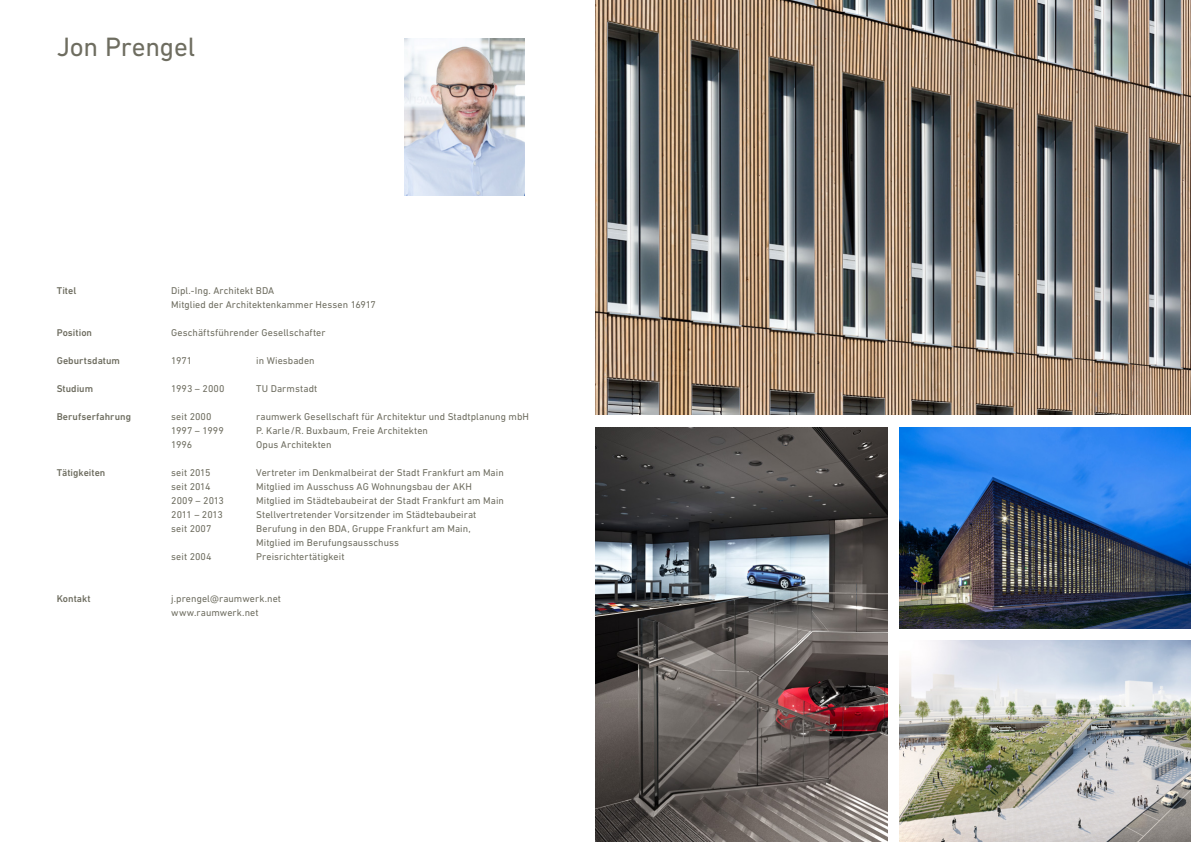
<style>
.page{position:relative;width:1191px;height:842px;background:#fff}
.page>*{position:absolute;margin:0;border:0;box-sizing:border-box;transform-origin:0 0}
.t1{font:27px "DIN Next LT Pro";letter-spacing:-.005em;color:#6e6d60}
.t2{font:10px/14px "DIN Next LT Pro";letter-spacing:.005em;color:#6e6d60}
.t3{font:500 10px "DIN Next LT Pro";color:#6e6d60}
.t4{font:10px "DIN Next LT Pro";letter-spacing:-.02em;color:#6e6d60}
</style>
<div class="page">
<img style="left:899px;top:427px;width:292px;height:201px">
<img style="left:595px;top:427px;width:292px;height:415px">
<img style="left:595px;top:0;width:596px;height:415px">
<img style="left:899px;top:640px;width:292px;height:202px">
<img style="left:404px;top:38px;width:120px;height:158px">
<h1 class="t1" style="left:57px;top:32px;width:140px">Jon Prengel</h1>
<p class="t3" style="left:57px;top:285px;width:21px">Titel</p>
<p class="t3" style="left:57px;top:327px;width:37px">Position</p>
<p class="t3" style="left:57px;top:355px;width:65px">Geburtsdatum</p>
<p class="t3" style="left:57px;top:383px;width:38px">Studium</p>
<p class="t3" style="left:57px;top:411px;width:76px">Berufserfahrung</p>
<p class="t3" style="left:57px;top:467px;width:50px">Tätigkeiten</p>
<p class="t3" style="left:57px;top:593px;width:36px">Kontakt</p>
<p class="t2" style="left:171px;top:284px;width:206px">Dipl.-Ing. Architekt BDA<br>Mitglied der Architektenkammer Hessen 16917</p>
<p class="t2" style="left:171px;top:326px;width:156px">Geschäftsführender Gesellschafter</p>
<p class="t2" style="left:171px;top:354px;width:22px">1971</p>
<p class="t2" style="left:256px;top:354px;width:60px">in Wiesbaden</p>
<p class="t2" style="left:171px;top:382px;width:55px">1993 – 2000</p>
<p class="t2" style="left:256px;top:382px;width:63px">TU Darmstadt</p>
<p class="t2" style="left:171px;top:410px;width:42px">seit 2000</p>
<p class="t2" style="left:256px;top:410px;width:274px">raumwerk Gesellschaft für Architektur und Stadtplanung mbH</p>
<p class="t2" style="left:171px;top:424px;width:54px">1997 – 1999</p>
<p class="t2" style="left:256px;top:424px;width:173px">P. Karle/R. Buxbaum, Freie Architekten</p>
<p class="t2" style="left:171px;top:438px;width:22px">1996</p>
<p class="t2" style="left:256px;top:438px;width:77px">Opus Architekten</p>
<p class="t2" style="left:171px;top:466px;width:41px">seit 2015</p>
<p class="t2" style="left:256px;top:466px;width:249px">Vertreter im Denkmalbeirat der Stadt Frankfurt am Main</p>
<p class="t2" style="left:171px;top:480px;width:41px">seit 2014</p>
<p class="t2" style="left:256px;top:480px;width:217px">Mitglied im Ausschuss AG Wohnungsbau der AKH</p>
<p class="t2" style="left:171px;top:494px;width:54px">2009 – 2013</p>
<p class="t2" style="left:256px;top:494px;width:249px">Mitglied im Städtebaubeirat der Stadt Frankfurt am Main</p>
<p class="t4" style="left:171px;top:509px;width:53px">2011 – 2013</p>
<p class="t2" style="left:256px;top:508px;width:222px">Stellvertretender Vorsitzender im Städtebaubeirat</p>
<p class="t2" style="left:171px;top:522px;width:42px">seit 2007</p>
<p class="t2" style="left:256px;top:522px;width:216px">Berufung in den BDA, Gruppe Frankfurt am Main,<br>Mitglied im Berufungsausschuss</p>
<p class="t2" style="left:171px;top:550px;width:42px">seit 2004</p>
<p class="t2" style="left:256px;top:550px;width:90px">Preisrichtertätigkeit</p>
<p class="t2" style="left:171px;top:592px;width:111px">j.prengel@raumwerk.net www.raumwerk.net</p>
</div>
